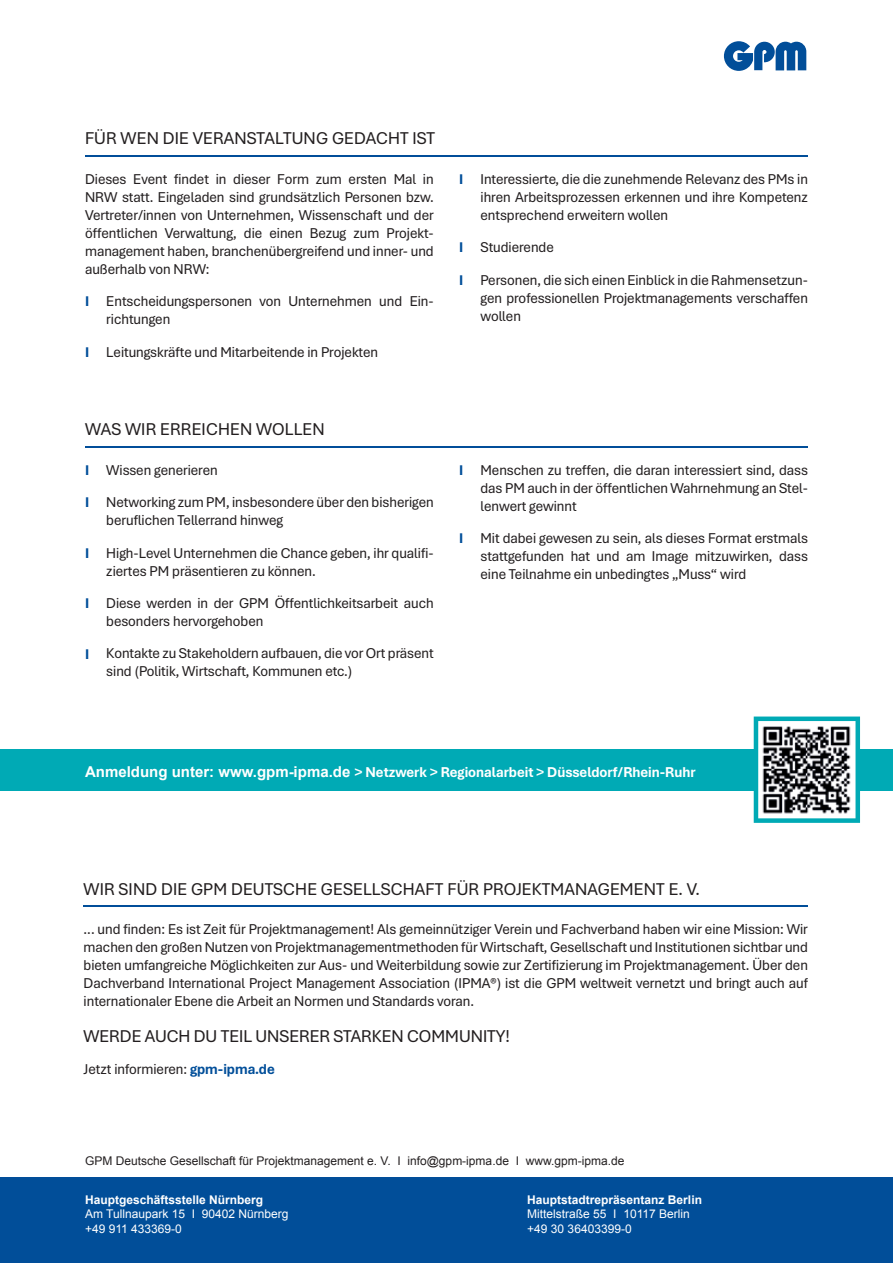
<style>
.page{position:relative;width:893px;height:1263px;background:#fff}
.page>*{position:absolute;margin:0;border:0;box-sizing:border-box;transform-origin:0 0}
.t1{font:18px "Aptos Display";letter-spacing:.01em;color:#231f20}
.t2{font:15px/18px "Aptos Display";color:#231f20}
.t3{font:700 15px "Aptos Display";color:#fff}
.t4{font:12px "Arial";color:#fff}
.t5{font:12px "Arial";color:#231f20}
.t6{font:700 12px "Arial";color:#fff}
.s1{font-family:"Arial";font-weight:700;font-size:13.5px;color:#014e99}
.s2{font-family:"Arial"}
.s3{font-weight:700;color:#014e99}
</style>
<div class="page">
<div style="left:0;top:1178px;width:893px;height:85px;background:#014e99"></div>
<svg style="left:724px;top:41px;width:82px;height:30px"></svg>
<hr style="left:85px;top:155px;width:723px;height:1px;background:#014e99">
<hr style="left:85px;top:446px;width:723px;height:1px;background:#014e99">
<hr style="left:84px;top:905px;width:724px;height:1px;background:#014e99">
<div style="left:0;top:749px;width:893px;height:41px;background:#00aab5"></div>
<svg style="left:754px;top:716px;width:106px;height:107px"></svg>
<p class="t1" style="left:85px;top:126px;width:352px">FÜR WEN DIE VERANSTALTUNG GEDACHT IST</p>
<p class="t2" style="left:85px;top:169px;width:350px;text-align:justify">Dieses Event findet in dieser Form zum ersten Mal in NRW statt. Eingeladen sind grundsätzlich Personen bzw.<br>Vertreter/innen von Unternehmen, Wissenschaft und der öffentlichen Verwaltung, die einen Bezug zum Projekt&shy;management haben, branchenübergreifend und inner- und außerhalb von NRW:</p>
<p class="t2" style="left:106px;top:292px;width:329px;text-indent:-21px"><span class="s1">I</span> Entscheidungspersonen von Unternehmen und Ein&shy;richtungen</p>
<p class="t2" style="left:85px;top:342px;width:295px"><span class="s1">I</span> Leitungskräfte und Mitarbeitende in Projekten</p>
<p class="t2" style="left:480px;top:169px;width:329px;text-align:justify;text-indent:-21px"><span class="s1">I</span> Interessierte, die die zunehmende Relevanz des PMs in ihren Arbeitsprozessen erkennen und ihre Kompetenz entsprechend erweitern wollen</p>
<p class="t2" style="left:459px;top:230px;width:350px;line-height:32.4px"><span class="s1">I</span> Studierende<br><span class="s1">I</span> Personen, die sich einen Einblick in die Rahmensetzun-</p>
<p class="t2" style="left:480px;top:288px;width:329px">gen professionellen Projektmanagements verschaffen wollen</p>
<p class="t1" style="left:85px;top:417px;width:241px">WAS WIR ERREICHEN WOLLEN</p>
<p class="t2" style="left:85px;top:453px;width:350px;line-height:32.4px"><span class="s1">I</span> Wissen generieren<br><span class="s1">I</span> Networking zum PM, insbesondere über den bisherigen</p>
<p class="t2" style="left:85px;top:503px;width:350px;line-height:32.4px;text-indent:21px">beruflichen Tellerrand hinweg<br><span class="s1">I</span> High-Level Unternehmen die Chance geben, ihr qualifi-</p>
<p class="t2" style="left:85px;top:554px;width:350px;line-height:32.4px;text-indent:21px">ziertes PM präsentieren zu können.<br><span class="s1">I</span> Diese werden in der GPM Öffentlichkeitsarbeit auch</p>
<p class="t2" style="left:85px;top:604px;width:350px;line-height:32.4px;text-indent:21px">besonders hervorgehoben<br><span class="s1">I</span> Kontakte zu Stakeholdern aufbauen, die vor Ort präsent</p>
<p class="t2" style="left:106px;top:662px;width:247px">sind (Politik, Wirtschaft, Kommunen etc.)</p>
<p class="t2" style="left:480px;top:460px;width:329px;text-align:justify;text-indent:-21px"><span class="s1">I</span> Menschen zu treffen, die daran interessiert sind, dass das PM auch in der öffentlichen Wahrnehmung an Stel&shy;lenwert gewinnt</p>
<p class="t2" style="left:480px;top:529px;width:329px;text-align:justify;text-indent:-21px"><span class="s1">I</span> Mit dabei gewesen zu sein, als dieses Format erstmals stattgefunden hat und am Image mitzuwirken, dass eine Teilnahme ein unbedingtes „Muss“ wird</p>
<p class="t3" style="left:85px;top:761px;width:612px"><span class="s2">Anmeldung unter: www.gpm-ipma.de</span> &gt; Netzwerk &gt; Regionalarbeit &gt; Düsseldorf/Rhein-Ruhr</p>
<p class="t1" style="left:84px;top:876px;width:618px">WIR SIND DIE GPM DEUTSCHE GESELLSCHAFT FÜR PROJEKTMANAGEMENT E. V.</p>
<p class="t2" style="left:84px;top:919px;width:726px;text-align:justify">... und finden: Es ist Zeit für Projektmanagement! Als gemeinnütziger Verein und Fachverband haben wir eine Mission: Wir machen den großen Nutzen von Projektmanagementmethoden für Wirtschaft, Gesellschaft und Institutionen sichtbar und bieten umfangreiche Möglichkeiten zur Aus- und Weiterbildung sowie zur Zertifizierung im Projektmanagement. Über den Dachverband International Project Management Association (IPMA®) ist die GPM weltweit vernetzt und bringt auch auf internationaler Ebene die Arbeit an Normen und Standards voran.</p>
<p class="t1" style="left:84px;top:1024px;width:428px">WERDE AUCH DU TEIL UNSERER STARKEN COMMUNITY!</p>
<p class="t2" style="left:84px;top:1060px;width:193px">Jetzt informieren: <span class="s3">gpm-ipma.de</span></p>
<p class="t5" style="left:85px;top:1153px;width:541px">GPM Deutsche Gesellschaft für Projektmanagement e. V. I info@gpm-ipma.de I www.gpm-ipma.de</p>
<p class="t6" style="left:85px;top:1191px;width:180px">Hauptgeschäftsstelle Nürnberg</p>
<p class="t6" style="left:527px;top:1191px;width:176px">Hauptstadtrepräsentanz Berlin</p>
<p class="t4" style="left:85px;top:1206px;width:205px">Am Tullnaupark 15 I 90402 Nürnberg</p>
<p class="t4" style="left:527px;top:1206px;width:164px">Mittelstraße 55 I 10117 Berlin</p>
<p class="t4" style="left:85px;top:1220px;width:98px">+49 911 433369-0</p>
<p class="t4" style="left:527px;top:1220px;width:106px">+49 30 36403399-0</p>
</div>
